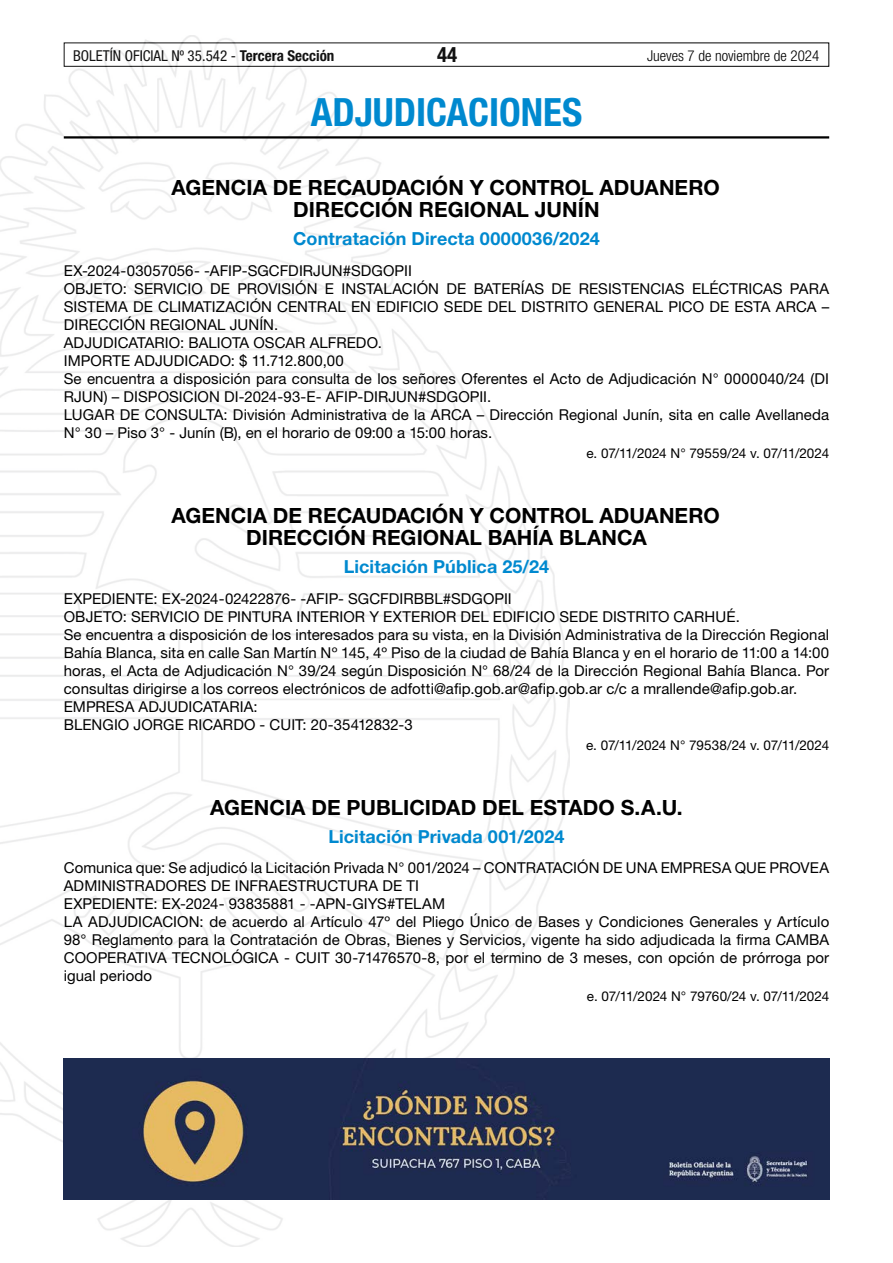
<style>
.page{position:relative;width:893px;height:1263px;background:#fff}
.page>*{position:absolute;margin:0;border:0;box-sizing:border-box;transform-origin:0 0}
.t1{font:700 condensed 39px "Helvetica Neue LT Std";color:#0089cf}
.t2{font:700 21px/22.5px "Helvetica Neue LT Std";color:#000}
.t3{font:700 condensed 21px "Helvetica Neue LT Std";color:#000}
.t4{font:700 18px "Helvetica Neue LT Std";letter-spacing:.005em;color:#0089cf}
.t5{font:15px/18px "Helvetica Neue LT Std";letter-spacing:.005em;color:#000}
.t6{font:condensed 15px "Helvetica Neue LT Std";color:#000}
.t7{font:300 condensed 15px "Helvetica Neue LT Std";color:#000}
.t8{font:13.5px "Helvetica Neue LT Std";letter-spacing:-.015em;color:#000}
.s1{font-weight:700}
.s2{color:#fff}
</style>
<div class="page">
<div style="left:64px;top:43px;width:765px;height:24px;border:1px solid #000"></div>
<img style="left:0;top:35px;width:569px;height:1211px">
<hr style="left:64px;top:136px;width:765px;height:3px;background:#000">
<img style="left:64px;top:1059px;width:765px;height:140px">
<p class="t6" style="left:73px;top:47px;width:263px">BOLETÍN OFICIAL Nº 35.542 - <span class="s1">Tercera Sección</span></p>
<h2 class="t3" style="left:437px;top:42px;width:22px">44</h2>
<p class="t7" style="left:647px;top:47px;width:174px">Jueves 7 de noviembre de 2024</p>
<h1 class="t1" style="left:311px;top:88px;width:273px">ADJUDICACIONES</h1>
<h2 class="t2" style="left:293px;top:176px;width:442px;text-indent:-122px">AGENCIA DE RECAUDACIÓN Y CONTROL ADUANERO <span class="s2">-<br></span>DIRECCIÓN REGIONAL JUNÍN</h2>
<p class="t4" style="left:293px;top:228px;width:308px">Contratación Directa 0000036/2024</p>
<p class="t5" style="left:64px;top:262px;width:767px">EX-2024-03057056- -AFIP-SGCFDIRJUN#SDGOPII<br>OBJETO: SERVICIO DE PROVISIÓN E INSTALACIÓN DE BATERÍAS DE RESISTENCIAS ELÉCTRICAS PARA SISTEMA DE CLIMATIZACIÓN CENTRAL EN EDIFICIO SEDE DEL DISTRITO GENERAL PICO DE ESTA ARCA – DIRECCIÓN REGIONAL JUNÍN.<br>ADJUDICATARIO: BALIOTA OSCAR ALFREDO.<br>IMPORTE ADJUDICADO: $ 11.712.800,00<br>Se encuentra a disposición para consulta de los señores Oferentes el Acto de Adjudicación N° 0000040/24 (DI RJUN) – DISPOSICION DI-2024-93-E- AFIP-DIRJUN#SDGOPII.<br>LUGAR DE CONSULTA: División Administrativa de la ARCA – Dirección Regional Junín, sita en calle Avellaneda N° 30 – Piso 3° - Junín (B), en el horario de 09:00 a 15:00 horas.</p>
<p class="t8" style="left:586px;top:445px;width:244px">e. 07/11/2024 N° 79559/24 v. 07/11/2024</p>
<h2 class="t2" style="left:246px;top:503px;width:489px;text-indent:-75px">AGENCIA DE RECAUDACIÓN Y CONTROL ADUANERO <span class="s2">-<br></span>DIRECCIÓN REGIONAL BAHÍA BLANCA</h2>
<p class="t4" style="left:344px;top:556px;width:207px">Licitación Pública 25/24</p>
<p class="t5" style="left:64px;top:589px;width:767px">EXPEDIENTE: EX-2024-02422876- -AFIP- SGCFDIRBBL#SDGOPII<br>OBJETO: SERVICIO DE PINTURA INTERIOR Y EXTERIOR DEL EDIFICIO SEDE DISTRITO CARHUÉ.<br>Se encuentra a disposición de los interesados para su vista, en la División Administrativa de la Dirección Regional Bahía Blanca, sita en calle San Martín Nº 145, 4º Piso de la ciudad de Bahía Blanca y en el horario de 11:00 a 14:00 horas, el Acta de Adjudicación N° 39/24 según Disposición N° 68/24 de la Dirección Regional Bahía Blanca. Por consultas dirigirse a los correos electrónicos de adfotti@afip.gob.ar@afip.gob.ar c/c a mrallende@afip.gob.ar.<br>EMPRESA ADJUDICATARIA:<br>BLENGIO JORGE RICARDO - CUIT: 20-35412832-3</p>
<p class="t8" style="left:586px;top:737px;width:245px">e. 07/11/2024 N° 79538/24 v. 07/11/2024</p>
<h2 class="t2" style="left:210px;top:795px;width:474px">AGENCIA DE PUBLICIDAD DEL ESTADO S.A.U.</h2>
<p class="t4" style="left:328px;top:825px;width:238px">Licitación Privada 001/2024</p>
<p class="t5" style="left:64px;top:859px;width:767px">Comunica que: Se adjudicó la Licitación Privada N° 001/2024 – CONTRATACIÓN DE UNA EMPRESA QUE PROVEA ADMINISTRADORES DE INFRAESTRUCTURA DE TI<br>EXPEDIENTE: EX-2024- 93835881 - -APN-GIYS#TELAM<br>LA ADJUDICACION: de acuerdo al Artículo 47º del Pliego Único de Bases y Condiciones Generales y Artículo 98° Reglamento para la Contratación de Obras, Bienes y Servicios, vigente ha sido adjudicada la firma CAMBA COOPERATIVA TECNOLÓGICA - CUIT 30-71476570-8, por el termino de 3 meses, con opción de prórroga por igual periodo</p>
<p class="t8" style="left:587px;top:988px;width:244px">e. 07/11/2024 N° 79760/24 v. 07/11/2024</p>
</div>
